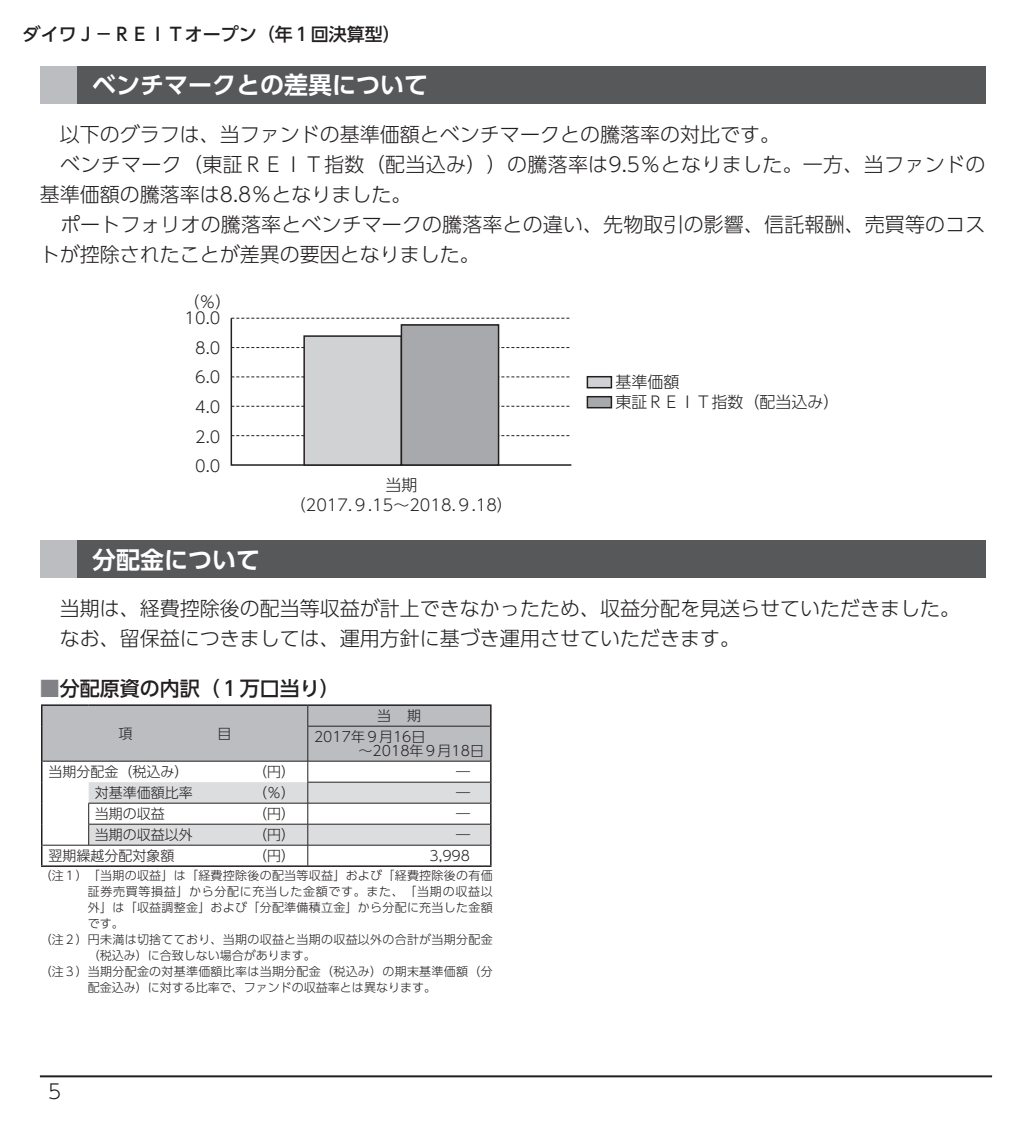
<style>
.page{position:relative;width:1032px;height:1134px;background:#fff}
.page>*{position:absolute;margin:0;border:0;box-sizing:border-box;transform-origin:0 0}
.t1{font:24px "UD Shin Go Pro De Bold 90 msp RKSJ H";color:#fff}
.t2{font:20px/30px "UD Shin Go Pro Light 90 msp RKSJ H";color:#231f20}
.t3{font:20px "UD Shin Go Pro Medium 90 msp RKSJ H";color:#231f20}
.t4{font:18px "UD Shin Go Pro Medium 90 msp RKSJ H";color:#231f20}
.t5{font:16px/20px "UD Shin Go Pro Light 90 msp RKSJ H";color:#231f20;text-align:center}
.t6{font:14px/20.8px "UD Shin Go Pro Light 90 msp RKSJ H";color:#231f20}
.t7{font:12px "UD Shin Go Pro Light 90 msp RKSJ H";letter-spacing:.025em;color:#231f20}
.t8{font:12px "UD Shin Go Pro Light 90 msp RKSJ H";color:#231f20}
.t9{font:12px "UD Shin Go Pro Light 90 msp RKSJ H";letter-spacing:.055em;color:#231f20}
.s1{color:#808285}
</style>
<div class="page">
<hr style="left:40px;top:1075px;width:952px;height:2px;background:#231f20">
<div style="left:40px;top:66px;width:37px;height:37px;background:#bcbdc0"></div>
<div style="left:77px;top:66px;width:908px;height:37px;background:#57585a"></div>
<div style="left:40px;top:541px;width:37px;height:37px;background:#bcbdc0"></div>
<div style="left:77px;top:541px;width:908px;height:37px;background:#57585a"></div>
<svg style="left:230px;top:317px;width:342px;height:149px"></svg>
<div style="left:304px;top:336px;width:97px;height:129px;background:#d1d2d4"></div>
<div style="left:303px;top:335px;width:99px;height:131px;border:2px solid #231f20"></div>
<div style="left:401px;top:325px;width:97px;height:140px;background:#a8a9ad"></div>
<div style="left:401px;top:324px;width:98px;height:142px;border:2px solid #231f20"></div>
<div style="left:587px;top:377px;width:24px;height:11px;background:#d1d2d4"></div>
<div style="left:587px;top:376px;width:25px;height:12px;border:2px solid #231f20"></div>
<div style="left:587px;top:397px;width:24px;height:11px;background:#a8a9ad"></div>
<div style="left:587px;top:396px;width:25px;height:12px;border:2px solid #231f20"></div>
<hr style="left:41px;top:704px;width:48px;height:2px;background:#231f20">
<hr style="left:89px;top:704px;width:219px;height:2px;background:#231f20">
<hr style="left:308px;top:704px;width:183px;height:2px;background:#231f20">
<hr style="left:41px;top:865px;width:450px;height:2px;background:#231f20">
<svg style="left:41px;top:705px;width:450px;height:160px"></svg>
<hr style="left:253px;top:824px;width:55px;height:1px;background:#231f20">
<hr style="left:42px;top:845px;width:266px;height:1px;background:#231f20">
<p class="t4" style="left:23px;top:27px;width:380px">ダイワＪ－ＲＥＩＴオープン（年１回決算型）</p>
<p class="t1" style="left:92px;top:76px;width:338px">ベンチマークとの差異について</p>
<p class="t2" style="left:40px;top:122px;width:947px">　以下のグラフは、当ファンドの基準価額とベンチマークとの騰落率の対比です。<br>　ベンチマーク（東証ＲＥＩＴ指数（配当込み））の騰落率は9.5％となりました。一方、当ファンドの基準価額の騰落率は8.8％となりました。<br>　ポートフォリオの騰落率とベンチマークの騰落率との違い、先物取引の影響、信託報酬、売買等のコストが控除されたことが差異の要因となりました。</p>
<p class="t5" style="left:183px;top:294px;width:49px">（％）</p>
<p class="t5" style="left:185px;top:310px;width:37px">10.0</p>
<p class="t5" style="left:195px;top:340px;width:27px">8.0</p>
<p class="t5" style="left:195px;top:370px;width:27px">6.0</p>
<p class="t5" style="left:195px;top:399px;width:27px">4.0</p>
<p class="t5" style="left:195px;top:429px;width:27px">2.0</p>
<p class="t5" style="left:195px;top:458px;width:27px">0.0</p>
<p class="t5" style="left:290px;top:477px;width:225px">当期<br>（2017.９.15～2018.９.18）</p>
<p class="t5" style="left:615px;top:374px;width:225px;text-align:left">基準価額<br>東証ＲＥＩＴ指数（配当込み）</p>
<p class="t1" style="left:92px;top:550px;width:169px">分配金について</p>
<p class="t2" style="left:40px;top:596px;width:922px">　当期は、経費控除後の配当等収益が計上できなかったため、収益分配を見送らせていただきました。　なお、留保益につきましては、運用方針に基づき運用させていただきます。</p>
<p class="t3" style="left:40px;top:681px;width:301px"><span class="s1">■</span>分配原資の内訳（１万口当り）</p>
<p class="t6" style="left:118px;top:725px;width:15px">項</p>
<p class="t6" style="left:217px;top:725px;width:15px">目</p>
<p class="t6" style="left:314px;top:707px;width:113px;text-indent:63px">当 期<br>2017年９月16日</p>
<p class="t6" style="left:359px;top:742px;width:127px">～2018年９月18日</p>
<p class="t6" style="left:48px;top:763px;width:141px">当期分配金（税込み）</p>
<p class="t6" style="left:253px;top:763px;width:43px">（円）</p>
<p class="t6" style="left:456px;top:763px;width:15px">―</p>
<p class="t6" style="left:95px;top:784px;width:99px">対基準価額比率</p>
<p class="t6" style="left:253px;top:784px;width:43px">（％）</p>
<p class="t6" style="left:456px;top:784px;width:15px">―</p>
<p class="t6" style="left:95px;top:805px;width:71px">当期の収益</p>
<p class="t6" style="left:253px;top:805px;width:43px">（円）</p>
<p class="t6" style="left:456px;top:805px;width:15px">―</p>
<p class="t6" style="left:95px;top:826px;width:100px">当期の収益以外</p>
<p class="t6" style="left:253px;top:826px;width:43px">（円）</p>
<p class="t6" style="left:456px;top:826px;width:15px">―</p>
<p class="t6" style="left:48px;top:847px;width:127px">翌期繰越分配対象額</p>
<p class="t6" style="left:253px;top:847px;width:43px">（円）</p>
<p class="t6" style="left:429px;top:847px;width:42px">3,998</p>
<p class="t7" style="left:40px;top:871px;width:454px">（注１）「当期の収益」は「経費控除後の配当等収益」および「経費控除後の有価</p>
<p class="t9" style="left:88px;top:887px;width:406px">証券売買等損益」から分配に充当した金額です。また、「当期の収益以</p>
<p class="t7" style="left:88px;top:903px;width:406px">外」は「収益調整金」および「分配準備積立金」から分配に充当した金額</p>
<p class="t7" style="left:88px;top:919px;width:38px">です。</p>
<p class="t7" style="left:40px;top:935px;width:454px">（注２）円未満は切捨てており、当期の収益と当期の収益以外の合計が当期分配金</p>
<p class="t8" style="left:88px;top:951px;width:230px">（税込み）に合致しない場合があります。</p>
<p class="t7" style="left:40px;top:967px;width:454px">（注３）当期分配金の対基準価額比率は当期分配金（税込み）の期末基準価額（分</p>
<p class="t8" style="left:88px;top:983px;width:350px">配金込み）に対する比率で、ファンドの収益率とは異なります。</p>
<p class="t2" style="left:48px;top:1079px;width:15px">5</p>
</div>
